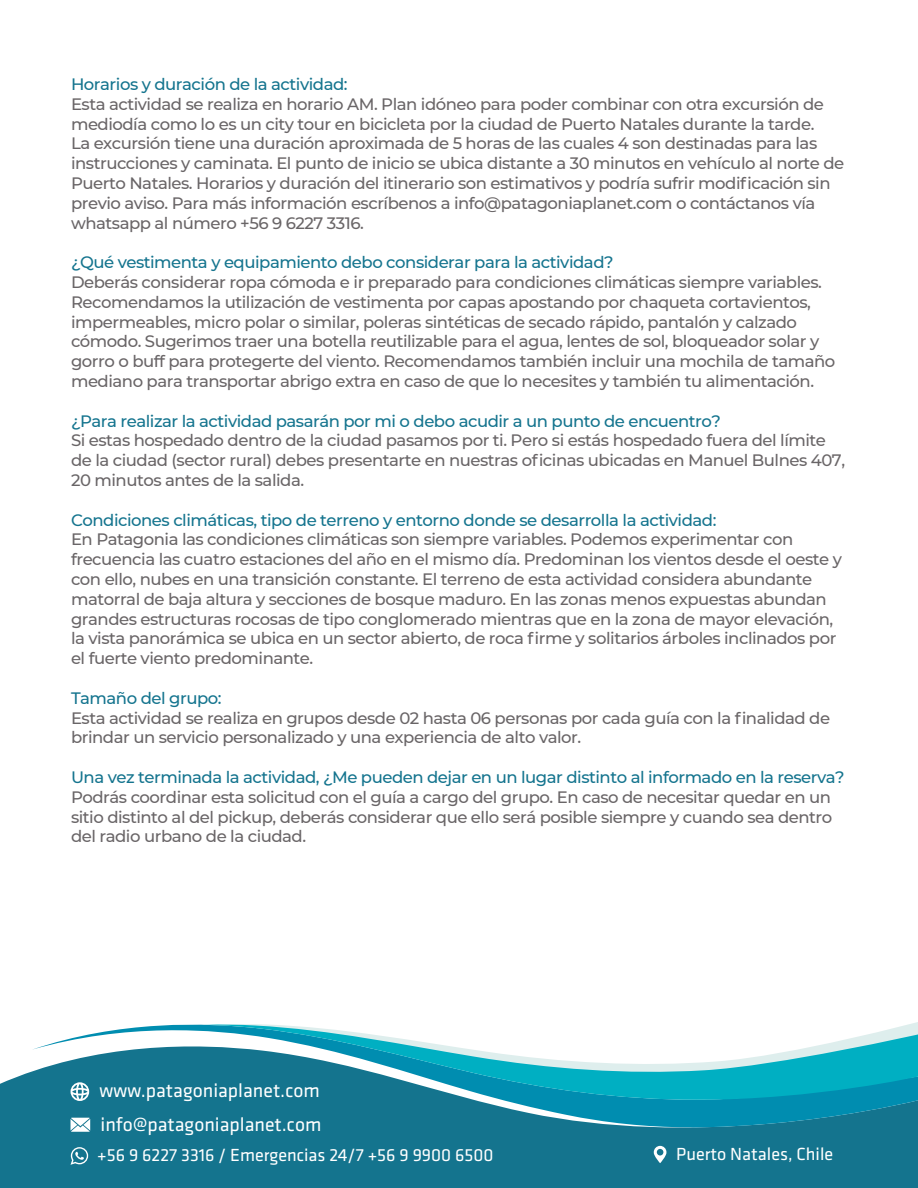
<style>
.page{position:relative;width:918px;height:1188px;background:#fff}
.page>*{position:absolute;margin:0;border:0;box-sizing:border-box;transform-origin:0 0}
.t1{font:19.8px "Klavika";color:#fff}
.t2{font:18.15px "Klavika";color:#fff}
.t3{font:500 16.5px/19.8px "Montserrat";letter-spacing:-.03em;color:#696567}
.t4{font:500 16.5px "Montserrat";letter-spacing:-.03em;color:#14748e}
</style>
<div class="page">
<div style="left:0;top:1071px;width:918px;height:117px;background:#14748e"></div>
<svg style="left:32px;top:1024px;width:886px;height:103px;background:#318da6"></svg>
<svg style="left:204px;top:1024px;width:714px;height:76px"></svg>
<svg style="left:71px;top:1118px;width:19px;height:14px"></svg>
<svg style="left:71px;top:1082px;width:18px;height:19px"></svg>
<svg style="left:71px;top:1147px;width:17px;height:18px"></svg>
<svg style="left:654px;top:1146px;width:12px;height:17px"></svg>
<p class="t4" style="left:71px;top:73px;width:278px">Horarios y duración de la actividad:</p>
<p class="t3" style="left:71px;top:93px;width:775px">Esta actividad se realiza en horario AM. Plan idóneo para poder combinar con otra excursión de mediodía como lo es un city tour en bicicleta por la ciudad de Puerto Natales durante la tarde.<br>La excursión tiene una duración aproximada de 5 horas de las cuales 4 son destinadas para las instrucciones y caminata. El punto de inicio se ubica distante a 30 minutos en vehículo al norte de Puerto Natales. Horarios y duración del itinerario son estimativos y podría sufrir modificación sin previo aviso. Para más información escríbenos a info@patagoniaplanet.com o contáctanos vía whatsapp al número +56 9 6227 3316.</p>
<p class="t4" style="left:71px;top:251px;width:544px">¿Qué vestimenta y equipamiento debo considerar para la actividad?</p>
<p class="t3" style="left:71px;top:272px;width:766px">Deberás considerar ropa cómoda e ir preparado para condiciones climáticas siempre variables.<br>Recomendamos la utilización de vestimenta por capas apostando por chaqueta cortavientos, impermeables, micro polar o similar, poleras sintéticas de secado rápido, pantalón y calzado cómodo. Sugerimos traer una botella reutilizable para el agua, lentes de sol, bloqueador solar y gorro o buff para protegerte del viento. Recomendamos también incluir una mochila de tamaño mediano para transportar abrigo extra en caso de que lo necesites y también tu alimentación.</p>
<p class="t4" style="left:71px;top:409px;width:651px">¿Para realizar la actividad pasarán por mi o debo acudir a un punto de encuentro?</p>
<p class="t3" style="left:71px;top:430px;width:776px">Si estas hospedado dentro de la ciudad pasamos por ti. Pero si estás hospedado fuera del límite de la ciudad (sector rural) debes presentarte en nuestras oficinas ubicadas en Manuel Bulnes 407,<br>20 minutos antes de la salida.</p>
<p class="t4" style="left:71px;top:508px;width:647px">Condiciones climáticas, tipo de terreno y entorno donde se desarrolla la actividad:</p>
<p class="t3" style="left:71px;top:529px;width:772px">En Patagonia las condiciones climáticas son siempre variables. Podemos experimentar con frecuencia las cuatro estaciones del año en el mismo día. Predominan los vientos desde el oeste y con ello, nubes en una transición constante. El terreno de esta actividad considera abundante matorral de baja altura y secciones de bosque maduro. En las zonas menos expuestas abundan grandes estructuras rocosas de tipo conglomerado mientras que en la zona de mayor elevación, la vista panorámica se ubica en un sector abierto, de roca firme y solitarios árboles inclinados por el fuerte viento predominante.</p>
<p class="t4" style="left:71px;top:686px;width:152px">Tamaño del grupo:</p>
<p class="t3" style="left:71px;top:707px;width:761px">Esta actividad se realiza en grupos desde 02 hasta 06 personas por cada guía con la finalidad de brindar un servicio personalizado y una experiencia de alto valor.</p>
<p class="t4" style="left:71px;top:766px;width:775px">Una vez terminada la actividad, ¿Me pueden dejar en un lugar distinto al informado en la reserva?</p>
<p class="t3" style="left:71px;top:786px;width:763px;text-align:justify">Podrás coordinar esta solicitud con el guía a cargo del grupo. En caso de necesitar quedar en un sitio distinto al del pickup, deberás considerar que ello será posible siempre y cuando sea dentro del radio urbano de la ciudad.</p>
<p class="t1" style="left:100px;top:1080px;width:222px">www.patagoniaplanet.com</p>
<p class="t1" style="left:100px;top:1113px;width:222px">info@patagoniaplanet.com</p>
<p class="t2" style="left:97px;top:1145px;width:398px">+56 9 6227 3316 / Emergencias 24/7 +56 9 9900 6500</p>
<p class="t2" style="left:676px;top:1144px;width:158px">Puerto Natales, Chile</p>
</div>
